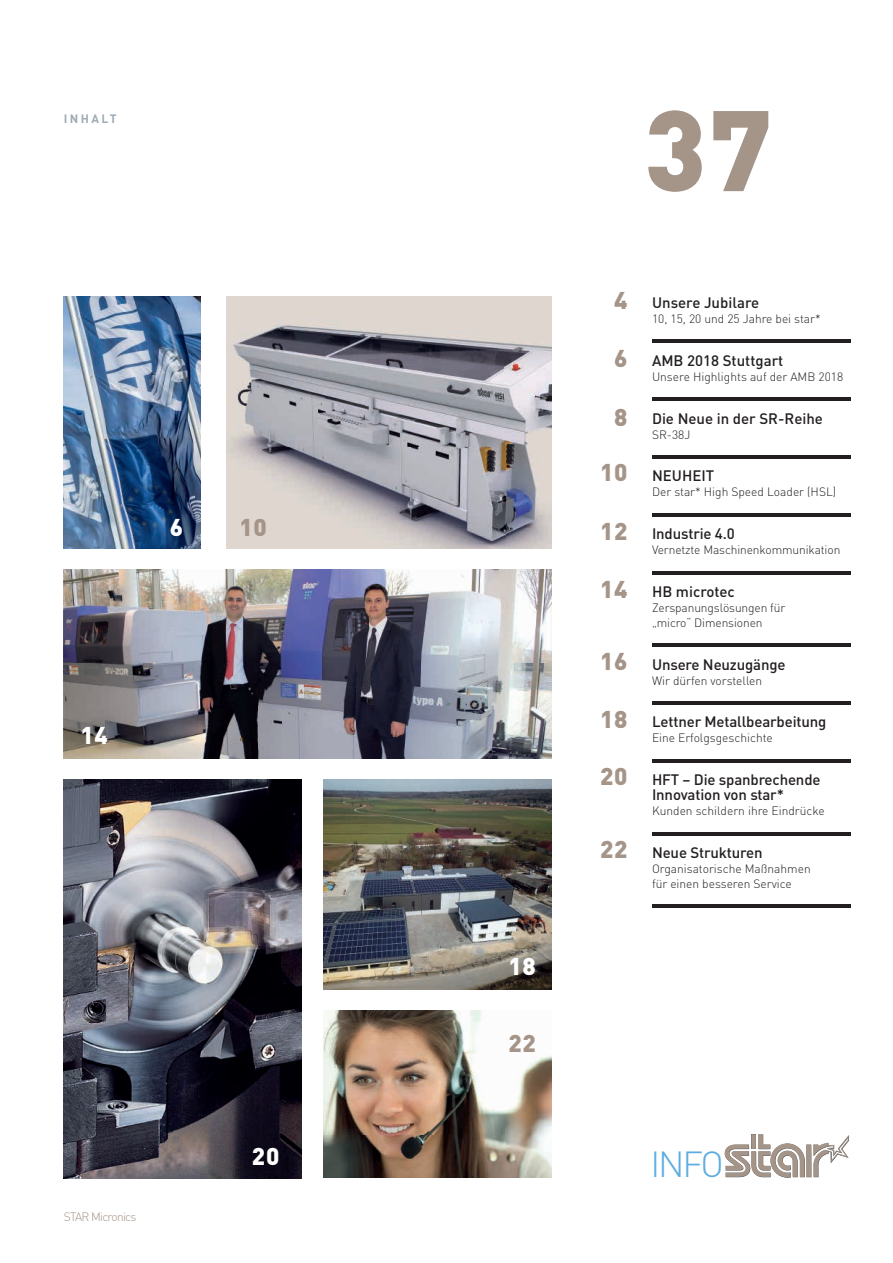
<style>
.page{position:relative;width:893px;height:1263px;background:#fff}
.page>*{position:absolute;margin:0;border:0;box-sizing:border-box;transform-origin:0 0}
.t1{font:900 112.5px "DIN";color:#a59488}
.t2{font:300 35.85px "DIN";color:#5cacdf}
.t3{font:900 24px "DIN";letter-spacing:.03em;color:#a59488}
.t4{font:900 24px "DIN";color:#fff}
.t5{font:500 15px/15px "DIN";letter-spacing:-.01em;color:#231f20}
.t6{font:300 12px/15px "DIN";color:#231f20}
.t7{font:300 12px "DIN";letter-spacing:-.06em;color:#a59488}
.t8{font:700 12px "DIN";letter-spacing:.2em;color:#9dacb5}
</style>
<div class="page">
<svg style="left:725px;top:1134px;width:124px;height:44px"></svg>
<hr style="left:652px;top:340px;width:198px;height:3px;background:#231f20">
<hr style="left:652px;top:398px;width:198px;height:3px;background:#231f20">
<hr style="left:652px;top:455px;width:198px;height:3px;background:#231f20">
<hr style="left:652px;top:513px;width:198px;height:3px;background:#231f20">
<hr style="left:652px;top:571px;width:198px;height:3px;background:#231f20">
<hr style="left:652px;top:644px;width:198px;height:3px;background:#231f20">
<hr style="left:652px;top:701px;width:198px;height:3px;background:#231f20">
<hr style="left:652px;top:759px;width:198px;height:3px;background:#231f20">
<hr style="left:652px;top:832px;width:198px;height:3px;background:#231f20">
<hr style="left:652px;top:905px;width:198px;height:3px;background:#231f20">
<img style="left:64px;top:296px;width:137px;height:252px">
<img style="left:64px;top:779px;width:238px;height:399px">
<img style="left:323px;top:779px;width:228px;height:210px">
<img style="left:323px;top:1010px;width:228px;height:168px">
<img style="left:226px;top:296px;width:325px;height:252px">
<img style="left:64px;top:569px;width:487px;height:189px">
<p class="t8" style="left:64px;top:111px;width:54px">INHALT</p>
<h1 class="t1" style="left:644px;top:75px;width:130px">37</h1>
<h3 class="t4" style="left:170px;top:512px;width:15px">6</h3>
<h3 class="t3" style="left:239px;top:512px;width:29px">10</h3>
<h3 class="t4" style="left:80px;top:719px;width:29px">14</h3>
<p class="t7" style="left:64px;top:1209px;width:74px">STAR Micronics</p>
<h3 class="t4" style="left:252px;top:1140px;width:29px">20</h3>
<h3 class="t4" style="left:508px;top:951px;width:29px">18</h3>
<h3 class="t3" style="left:508px;top:1027px;width:29px">22</h3>
<h3 class="t3" style="left:614px;top:284px;width:15px">4</h3>
<h3 class="t3" style="left:614px;top:342px;width:15px">6</h3>
<h3 class="t3" style="left:614px;top:401px;width:15px">8</h3>
<h3 class="t3" style="left:600px;top:456px;width:29px">10</h3>
<h3 class="t3" style="left:600px;top:515px;width:29px">12</h3>
<h3 class="t3" style="left:600px;top:573px;width:29px">14</h3>
<h3 class="t3" style="left:600px;top:645px;width:29px">16</h3>
<h3 class="t3" style="left:600px;top:703px;width:29px">18</h3>
<h3 class="t3" style="left:600px;top:760px;width:29px">20</h3>
<h3 class="t3" style="left:600px;top:833px;width:29px">22</h3>
<p class="t5" style="left:652px;top:295px;width:109px">Unsere Jubilare</p>
<p class="t6" style="left:652px;top:311px;width:170px">10, 15, 20 und 25 Jahre bei star*</p>
<p class="t5" style="left:652px;top:352px;width:133px">AMB 2018 Stuttgart</p>
<p class="t6" style="left:652px;top:369px;width:193px">Unsere Highlights auf der AMB 2018</p>
<p class="t5" style="left:652px;top:410px;width:172px">Die Neue in der SR-Reihe</p>
<p class="t6" style="left:652px;top:427px;width:40px">SR-38J</p>
<p class="t5" style="left:652px;top:468px;width:64px">NEUHEIT</p>
<p class="t6" style="left:652px;top:484px;width:186px">Der star* High Speed Loader (HSL)</p>
<p class="t5" style="left:652px;top:526px;width:84px">Industrie 4.0</p>
<p class="t6" style="left:652px;top:542px;width:190px">Vernetzte Maschinenkommunikation</p>
<p class="t5" style="left:652px;top:583px;width:84px">HB microtec</p>
<p class="t6" style="left:652px;top:600px;width:135px">Zerspanungs lösungen für „micro“ Dimensionen</p>
<p class="t5" style="left:652px;top:656px;width:135px">Unsere Neuzugänge</p>
<p class="t6" style="left:652px;top:673px;width:112px">Wir dürfen vorstellen</p>
<p class="t5" style="left:652px;top:714px;width:176px">Lettner Metallbearbeitung</p>
<p class="t6" style="left:652px;top:730px;width:122px">Eine Erfolgsgeschichte</p>
<p class="t5" style="left:652px;top:772px;width:170px">HFT – Die spanbrechende<br>Innovation von star*</p>
<p class="t6" style="left:652px;top:803px;width:174px">Kunden schildern ihre Eindrücke</p>
<p class="t5" style="left:652px;top:844px;width:112px">Neue Strukturen</p>
<p class="t6" style="left:652px;top:861px;width:160px">Organisatorische Maßnahmen für einen besseren Service</p>
<h2 class="t2" style="left:651px;top:1142px;width:75px">INFO</h2>
</div>
